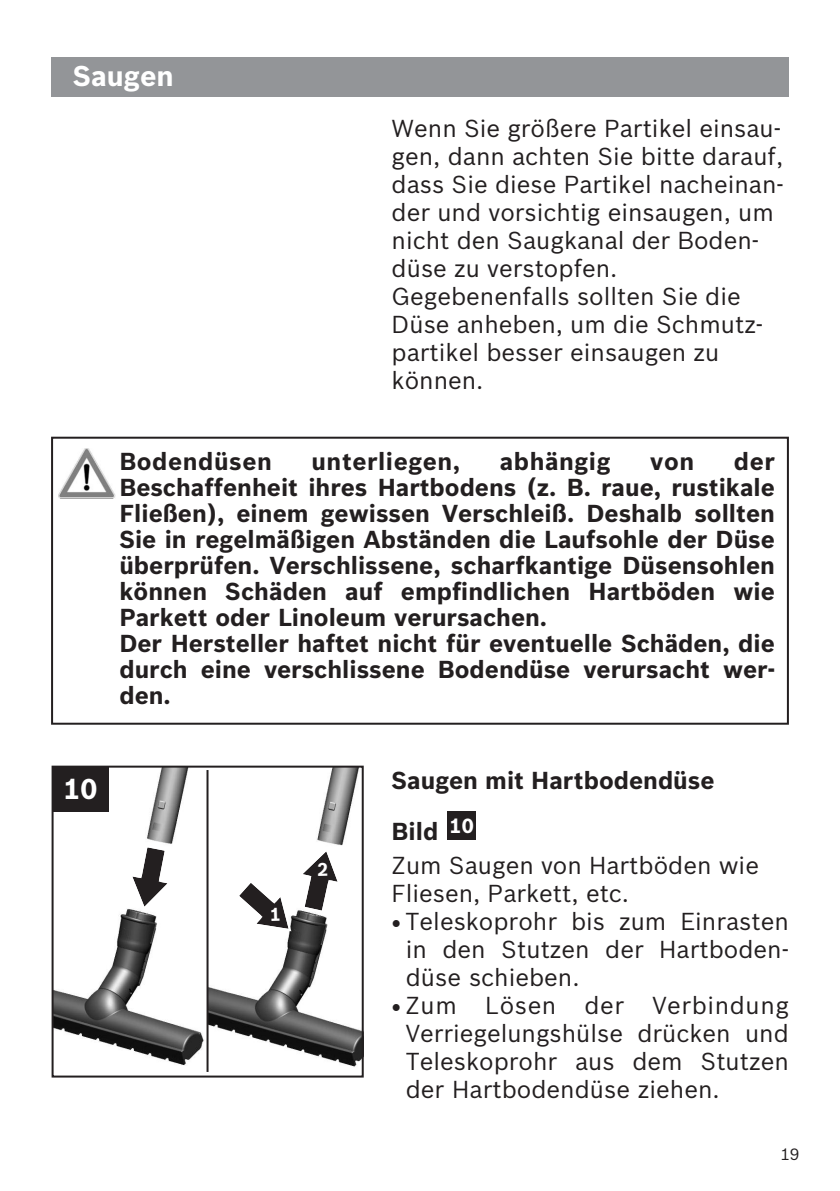
<style>
.page{position:relative;width:840px;height:1191px;background:#fff}
.page>*{position:absolute;margin:0;border:0;box-sizing:border-box;transform-origin:0 0}
.t1{font:700 28px "Bosch Sans";color:#fff}
.t2{font:24px/28px "Bosch Sans";color:#231f20}
.t3{font:700 24px/26px "Bosch Sans";color:#231f20}
.t4{font:700 24px "Bosch Sans";letter-spacing:.025em;color:#231f20}
.t5{font:700 20px "Bosch Sans";color:#fff}
.t6{font:16px "Bosch Sans";color:#231f20}
.s1{font-family:"Tahoma";font-size:16px}
</style>
<div class="page">
<div style="left:51px;top:437px;width:737px;height:287px;border:2px solid #231f20"></div>
<img style="left:59px;top:449px;width:57px;height:49px">
<div style="left:51px;top:57px;width:737px;height:39px;background:#939598"></div>
<img style="left:55px;top:768px;width:149px;height:298px">
<img style="left:208px;top:768px;width:152px;height:304px">
<div style="left:52px;top:765px;width:311px;height:312px;border:2px solid #231f20"></div>
<div style="left:447px;top:811px;width:28px;height:29px;background:#231f20"></div>
<div style="left:52px;top:766px;width:57px;height:45px;background:#231f20"></div>
<svg style="left:129px;top:845px;width:43px;height:65px"></svg>
<hr style="left:206px;top:770px;width:2px;height:302px;background:#231f20">
<svg style="left:298px;top:847px;width:43px;height:66px"></svg>
<svg style="left:236px;top:880px;width:55px;height:51px"></svg>
<p class="t1" style="left:73px;top:60px;width:102px">Saugen</p>
<p class="t2" style="left:391px;top:115px;width:393px">Wenn Sie größere Partikel einsau&shy;gen, dann achten Sie bitte darauf, dass Sie diese Partikel nacheinan&shy;der und vorsichtig einsaugen, um nicht den Saugkanal der Boden&shy;düse zu verstopfen.<br>Gegebenenfalls sollten Sie die<br>Düse anheben, um die Schmutz&shy;partikel besser einsaugen zu können.</p>
<p class="t4" style="left:119px;top:448px;width:154px">Bodendüsen</p>
<p class="t4" style="left:311px;top:448px;width:150px">unterliegen,</p>
<p class="t4" style="left:499px;top:448px;width:112px">abhängig</p>
<p class="t3" style="left:650px;top:449px;width:45px">von</p>
<p class="t3" style="left:119px;top:449px;width:656px;text-indent:614px">der Beschaffenheit ihres Hartbodens (z. B. raue, rustikale Fließen), einem gewissen Verschleiß. Deshalb sollten Sie in regelmäßigen Abständen die Laufsohle der Düse überprüfen. Verschlissene, scharfkantige Düsensohlen können Schäden auf empfindlichen Hartböden wie Parkett oder Linoleum verursachen.<br>Der Hersteller haftet nicht für eventuelle Schäden, die durch eine verschlissene Bodendüse verursacht wer&shy;den.</p>
<p class="t1" style="left:64px;top:773px;width:35px">10</p>
<p class="t3" style="left:391px;top:755px;width:324px;line-height:50.6px">Saugen mit Hartbodendüse<br>Bild</p>
<p class="t2" style="left:391px;top:851px;width:368px">Zum Saugen von Hartböden wie<br>Fliesen, Parkett, etc.</p>
<p class="t2" style="left:405px;top:907px;width:384px;text-align:justify;text-indent:-14px"><span class="s1">●</span> Teleskoprohr bis zum Einrasten in den Stutzen der Hartboden&shy;düse schieben.</p>
<p class="t2" style="left:405px;top:991px;width:384px;text-align:justify;text-indent:-14px"><span class="s1">●</span> Zum Lösen der Verbindung Verriegelungshülse drücken und Teleskoprohr aus dem Stutzen der Hartbodendüse ziehen.</p>
<p class="t5" style="left:449px;top:814px;width:26px">10</p>
<p class="t6" style="left:780px;top:1145px;width:20px">19</p>
</div>
